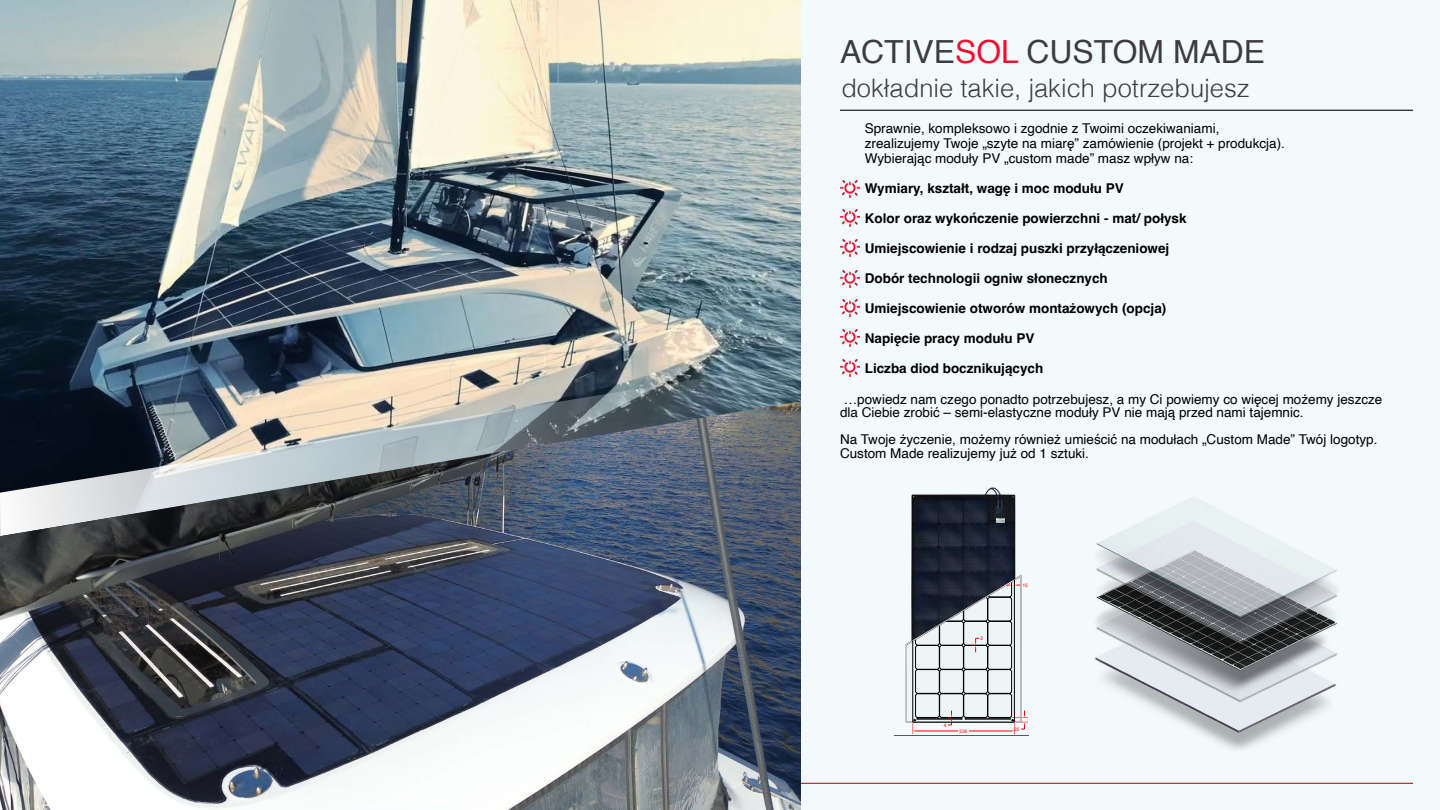
<style>
.page{position:relative;width:1440px;height:810px;background:#fff}
.page>*{position:absolute;margin:0;border:0;box-sizing:border-box;transform-origin:0 0}
.t1{font:31.88px "Helvetica";color:#3d3d3d}
.t2{font:300 25.5px "Helvetica";color:#3d3d3d}
.t3{font:13.5px/15px "Helvetica";color:#000}
.t4{font:700 13.5px "Helvetica";color:#000}
.t5{font:4.72px "Arial";color:#f00}
.s1{color:#ec1133}
</style>
<div class="page">
<img style="left:0;top:0;width:801px;height:362px">
<div style="left:801px;top:1px;width:639px;height:809px;background:#f3fafb"></div>
<img style="left:840px;top:180px;width:19px;height:17px">
<img style="left:840px;top:210px;width:19px;height:17px">
<img style="left:840px;top:240px;width:19px;height:17px">
<img style="left:840px;top:270px;width:19px;height:17px">
<img style="left:840px;top:300px;width:19px;height:17px">
<img style="left:840px;top:330px;width:19px;height:17px">
<img style="left:840px;top:360px;width:19px;height:17px">
<hr style="left:801px;top:783px;width:612px;height:1px;background:#b70721">
<img style="left:1095px;top:497px;width:242px;height:252px">
<svg style="left:895px;top:487px;width:134px;height:249px"></svg>
<svg style="left:0;top:362px;width:801px;height:40px;background:#767e82"></svg>
<hr style="left:840px;top:110px;width:573px;height:1px;background:#000">
<img style="left:0;top:402px;width:801px;height:408px">
<h1 class="t1" style="left:840px;top:27px;width:427px">ACTIVE<span class="s1">SOL</span> CUSTOM MADE</h1>
<h2 class="t2" style="left:841px;top:66px;width:410px">dokładnie takie, jakich potrzebujesz</h2>
<p class="t3" style="left:865px;top:121px;width:422px">Sprawnie, kompleksowo i zgodnie z Twoimi oczekiwaniami, zrealizujemy Twoje „szyte na miarę” zamówienie (projekt + produkcja).<br>Wybierając moduły PV „custom made” masz wpływ na:</p>
<p class="t4" style="left:865px;top:180px;width:261px">Wymiary, kształt, wagę i moc modułu PV</p>
<p class="t4" style="left:865px;top:210px;width:323px">Kolor oraz wykończenie powierzchni - mat/ połysk</p>
<p class="t4" style="left:865px;top:240px;width:306px">Umiejscowienie i rodzaj puszki przyłączeniowej</p>
<p class="t4" style="left:865px;top:270px;width:245px">Dobór technologii ogniw słonecznych</p>
<p class="t4" style="left:865px;top:300px;width:303px">Umiejscowienie otworów montażowych (opcja)</p>
<p class="t4" style="left:865px;top:330px;width:171px">Napięcie pracy modułu PV</p>
<p class="t4" style="left:865px;top:360px;width:180px">Liczba diod bocznikujących</p>
<p class="t3" style="left:840px;top:393px;width:544px;line-height:13.5px">…powiedz nam czego ponadto potrzebujesz, a my Ci powiemy co więcej możemy jeszcze dla Ciebie zrobić – semi-elastyczne moduły PV nie mają przed nami tajemnic.</p>
<p class="t3" style="left:840px;top:433px;width:539px;line-height:13.5px">Na Twoje życzenie, możemy również umieścić na modułach „Custom Made” Twój logotyp.<br>Custom Made realizujemy już od 1 sztuki.</p>
<p class="t5" style="left:981px;top:635px;width:4px">2</p>
<p class="t5" style="left:1022px;top:582px;width:7px">15</p>
<p class="t5" style="left:944px;top:722px;width:4px">4</p>
<p class="t5" style="left:960px;top:728px;width:9px">536</p>
<p class="t5" style="left:1014px;top:726px;width:7px">25</p>
</div>
